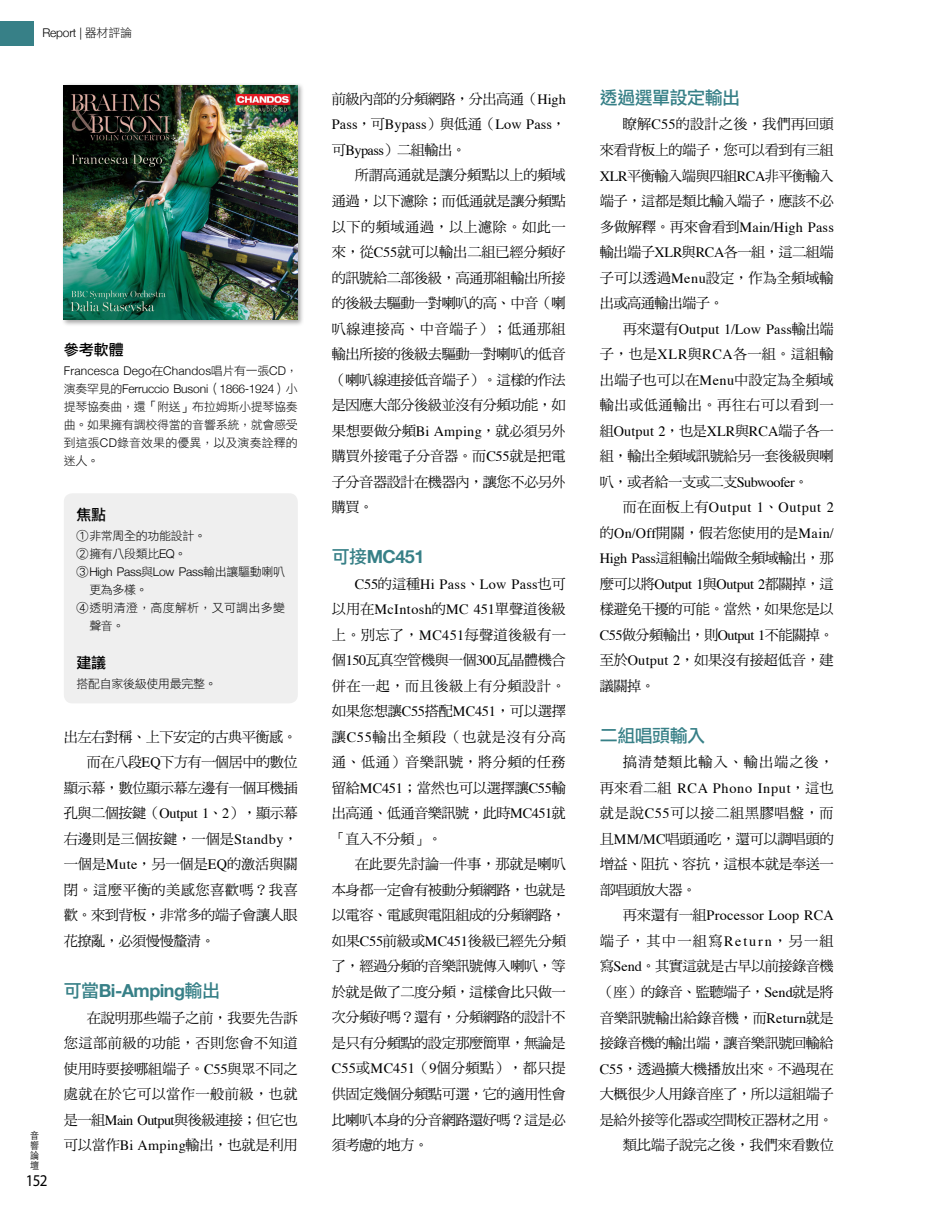
<style>
.page{position:relative;width:936px;height:1212px;background:#fff}
.page>*{position:absolute;margin:0;border:0;box-sizing:border-box;transform-origin:0 0}
.t1{font:700 18px "Helvetica Neue";letter-spacing:-.03em;color:#378087}
.t2{font:18px "DF Li Hei Std W5";letter-spacing:-.03em;color:#378087}
.t3{font:16.5px "Myriad Pro";color:#000;scale:.91 1}
.t4{font:15px "DF Li Hei Std W5";color:#000}
.t5{font:14.25px/25.5px "DF Ming Std W5";letter-spacing:-.035em;color:#000;text-align:justify}
.t6{font:14.25px/25.5px "Times";letter-spacing:.015em;color:#000;text-align:right}
.t7{font:14.25px "DF Ming Std W5";letter-spacing:-.015em;color:#000}
.t8{font:14.25px "DF Ming Std W5";letter-spacing:.025em;color:#000}
.t9{font:14.25px "Times";letter-spacing:-.03em;color:#000}
.t10{font:14.25px "Times";letter-spacing:.045em;color:#000}
.t11{font:14.25px "Times";letter-spacing:.05em;color:#000}
.t12{font:14.25px "DF Ming Std W5";letter-spacing:-.005em;color:#000}
.t13{font:14.25px "DF Ming Std W5";letter-spacing:-.01em;color:#000}
.t14{font:14.25px "DF Ming Std W5";letter-spacing:.06em;color:#000}
.t15{font:12px/18px "DF Li Hei Std W3";letter-spacing:-.025em;color:#000;text-align:justify}
.t16{font:300 12px/18px "Helvetica Neue";letter-spacing:-.01em;color:#000}
.t17{font:12px "DF Li Hei Std W3";letter-spacing:.02em;color:#000}
.t18{font:300 9.9px/10.2px "ST Heiti TC";color:#000;text-align:justify;scale:.91 1}
.s1{font-family:"DF Li Hei Std W3";font-weight:400}
.s2{font-family:"Helvetica Neue";font-weight:300}
.s3{font-family:"Times"}
.s4{font-family:"DF Li Hei Std W5";font-weight:400}
.s5{font-family:"DF Ming Std W5"}
</style>
<div class="page">
<div style="left:61px;top:82px;width:243px;height:245px;background:#000;opacity:.35"></div>
<img style="left:64px;top:85px;width:234px;height:235px">
<div style="left:64px;top:493px;width:234px;height:210px;background:#efefef;border-radius:9px"></div>
<div style="left:0;top:21px;width:33px;height:24px;background:#378087"></div>
<p class="t16" style="left:43px;top:23px;width:91px">Report | <span class="s1">器材評論</span></p>
<p class="t4" style="left:64px;top:342px;width:61px">參考軟體</p>
<p class="t16" style="left:64px;top:361px;width:235px">Francesca Dego<span class="s1">在</span>Chandos<span class="s1">唱片有一張</span>CD<span class="s1">，演奏罕見的</span>Ferruccio Busoni<span class="s1">（</span>1866-1924<span class="s1">）小</span></p>
<p class="t15" style="left:64px;top:397px;width:235px">提琴協奏曲，還「附送」布拉姆斯小提琴協奏曲。如果擁有調校得當的音響系統，就會感受到這張<span class="s2">CD</span>錄音效果的優異，以及演奏詮釋的迷人。</p>
<p class="t18" style="left:30px;top:1129px;width:11px">音響論壇</p>
<p class="t3" style="left:26px;top:1170px;width:25px">152</p>
<p class="t4" style="left:77px;top:506px;width:31px">焦點</p>
<p class="t15" style="left:77px;top:526px;width:131px">①非常周全的功能設計。<br>②擁有八段類比<span class="s2">EQ</span>。</p>
<p class="t16" style="left:77px;top:561px;width:210px"><span class="s1">③</span> High Pass<span class="s1">與</span>Low Pass<span class="s1">輸出讓驅動喇叭</span></p>
<p class="t15" style="left:89px;top:580px;width:60px">更為多樣。</p>
<p class="t17" style="left:77px;top:601px;width:210px">④透明清澄，高度解析，又可調出多變</p>
<p class="t15" style="left:89px;top:616px;width:37px">聲音。</p>
<p class="t4" style="left:77px;top:655px;width:31px">建議</p>
<p class="t15" style="left:77px;top:674px;width:142px">搭配自家後級使用最完整。</p>
<p class="t5" style="left:64px;top:724px;width:235px">出左右對稱、上下安定的古典平衡感。</p>
<p class="t5" style="left:87px;top:749px;width:212px">而在八段<span class="s3">EQ</span>下方有一個居中的數位</p>
<p class="t5" style="left:64px;top:775px;width:235px">顯示幕，數位顯示幕左邊有一個耳機插</p>
<p class="t5" style="left:64px;top:800px;width:235px">孔與二個按鍵（<span class="s3">Output 1</span>、<span class="s3">2</span>），顯示幕</p>
<p class="t12" style="left:64px;top:831px;width:235px">右邊則是三個按鍵，一個是<span class="s3">Standby</span>，</p>
<p class="t13" style="left:64px;top:856px;width:235px">一個是<span class="s3">Mute</span>，另一個是<span class="s3">EQ</span>的激活與關</p>
<p class="t8" style="left:64px;top:882px;width:235px">閉。這麼平衡的美感您喜歡嗎？我喜</p>
<p class="t5" style="left:64px;top:902px;width:235px">歡。來到背板，非常多的端子會讓人眼</p>
<p class="t5" style="left:64px;top:928px;width:153px">花撩亂，必須慢慢釐清。</p>
<p class="t1" style="left:64px;top:976px;width:158px"><span class="s4">可當</span>Bi-Amping<span class="s4">輸出</span></p>
<p class="t5" style="left:64px;top:1004px;width:235px;text-indent:23px">在說明那些端子之前，我要先告訴您這部前級的功能，否則您會不知道使用時要接哪組端子。<span class="s3">C55</span>與眾不同之處就在於它可以當作一般前級，也就是一組<span class="s3">Main Output</span>與後級連接；但它也可以當作<span class="s3">Bi Amping</span>輸出，也就是利用</p>
<p class="t5" style="left:332px;top:86px;width:235px">前級內部的分頻網路，分出高通（<span class="s3">High</span></p>
<p class="t6" style="left:332px;top:111px;width:235px">Pass<span class="s5">，可</span>Bypass<span class="s5">）與低通（</span>Low Pass<span class="s5">，</span></p>
<p class="t5" style="left:332px;top:137px;width:136px">可<span class="s3">Bypass</span>）二組輸出。</p>
<p class="t7" style="left:355px;top:168px;width:212px">所謂高通就是讓分頻點以上的頻域</p>
<p class="t5" style="left:332px;top:188px;width:235px">通過，以下濾除；而低通就是讓分頻點</p>
<p class="t8" style="left:332px;top:219px;width:235px">以下的頻域通過，以上濾除。如此一</p>
<p class="t7" style="left:332px;top:244px;width:235px">來，從<span class="s3">C55</span>就可以輸出二組已經分頻好</p>
<p class="t5" style="left:332px;top:264px;width:235px">的訊號給二部後級，高通那組輸出所接</p>
<p class="t5" style="left:332px;top:290px;width:235px">的後級去驅動一對喇叭的高、中音（喇</p>
<p class="t8" style="left:332px;top:321px;width:235px">叭線連接高、中音端子）；低通那組</p>
<p class="t5" style="left:332px;top:341px;width:235px">輸出所接的後級去驅動一對喇叭的低音</p>
<p class="t5" style="left:332px;top:366px;width:235px">（喇叭線連接低音端子）。這樣的作法</p>
<p class="t5" style="left:332px;top:392px;width:235px">是因應大部分後級並沒有分頻功能，如</p>
<p class="t5" style="left:332px;top:417px;width:235px">果想要做分頻<span class="s3">Bi Amping</span>，就必須另外</p>
<p class="t7" style="left:332px;top:448px;width:235px">購買外接電子分音器。而<span class="s3">C55</span>就是把電</p>
<p class="t5" style="left:332px;top:468px;width:235px">子分音器設計在機器內，讓您不必另外</p>
<p class="t5" style="left:332px;top:494px;width:43px">購買。</p>
<p class="t1" style="left:332px;top:543px;width:94px"><span class="s4">可接</span>MC451</p>
<p class="t6" style="left:332px;top:570px;width:235px">C55<span class="s5">的這種</span>Hi Pass<span class="s5">、</span>Low Pass<span class="s5">也可<br>以用在</span>McIntosh<span class="s5">的</span>MC 451<span class="s5">單聲道後級</span></p>
<p class="t5" style="left:332px;top:622px;width:235px">上。別忘了，<span class="s3">MC451</span>每聲道後級有一個<span class="s3">150</span>瓦真空管機與一個<span class="s3">300</span>瓦晶體機合併在一起，而且後級上有分頻設計。如果您想讓<span class="s3">C55</span>搭配<span class="s3">MC451</span>，可以選擇讓<span class="s3">C55</span>輸出全頻段（也就是沒有分高通、低通）音樂訊號，將分頻的任務留給<span class="s3">MC451</span>；當然也可以選擇讓<span class="s3">C55</span>輸出高通、低通音樂訊號，此時<span class="s3">MC451</span>就「直入不分頻」。</p>
<p class="t5" style="left:332px;top:851px;width:235px;text-indent:23px">在此要先討論一件事，那就是喇叭本身都一定會有被動分頻網路，也就是以電容、電感與電阻組成的分頻網路，如果<span class="s3">C55</span>前級或<span class="s3">MC451</span>後級已經先分頻了，經過分頻的音樂訊號傳入喇叭，等於就是做了二度分頻，這樣會比只做一次分頻好嗎？還有，分頻網路的設計不是只有分頻點的設定那麼簡單，無論是<span class="s3">C55</span>或<span class="s3">MC451</span>（<span class="s3">9</span>個分頻點），都只提供固定幾個分頻點可選，它的適用性會比喇叭本身的分音網路還好嗎？這是必須考慮的地方。</p>
<p class="t2" style="left:600px;top:88px;width:142px">透過選單設定輸出</p>
<p class="t5" style="left:600px;top:111px;width:235px;text-indent:23px">瞭解<span class="s3">C55</span>的設計之後，我們再回頭來看背板上的端子，您可以看到有三組<span class="s3">XLR</span>平衡輸入端與四組<span class="s3">RCA</span>非平衡輸入端子，這都是類比輸入端子，應該不必</p>
<p class="t6" style="left:600px;top:213px;width:235px"><span class="s5">多做解釋。再來會看到</span>Main/High Pass</p>
<p class="t5" style="left:600px;top:239px;width:235px">輸出端子<span class="s3">XLR</span>與<span class="s3">RCA</span>各一組，這二組端子可以透過<span class="s3">Menu</span>設定，作為全頻域輸出或高通輸出端子。</p>
<p class="t6" style="left:622px;top:315px;width:212px"><span class="s5">再來還有</span>Output 1/Low Pass<span class="s5">輸出端</span></p>
<p class="t5" style="left:600px;top:341px;width:235px">子，也是<span class="s3">XLR</span>與<span class="s3">RCA</span>各一組。這組輸出端子也可以在<span class="s3">Menu</span>中設定為全頻域輸出或低通輸出。再往右可以看到一</p>
<p class="t6" style="left:600px;top:417px;width:235px"><span class="s5">組</span>Output 2<span class="s5">，也是</span>XLR<span class="s5">與</span>RCA<span class="s5">端子各一</span></p>
<p class="t5" style="left:600px;top:443px;width:235px">組，輸出全頻域訊號給另一套後級與喇叭，或者給一支或二支<span class="s3">Subwoofer</span>。</p>
<p class="t10" style="left:622px;top:494px;width:212px"><span class="s5">而在面板上有</span>Output 1<span class="s5">、</span>Output 2</p>
<p class="t5" style="left:600px;top:519px;width:235px">的<span class="s3">On/Off</span>開關，假若您使用的是<span class="s3">Main/<br>High Pass</span>這組輸出端做全頻域輸出，那</p>
<p class="t9" style="left:600px;top:570px;width:235px"><span class="s5">麼可以將</span>Output 1<span class="s5">與</span>Output 2<span class="s5">都關掉，這</span></p>
<p class="t5" style="left:600px;top:596px;width:235px">樣避免干擾的可能。當然，如果您是以<span class="s3">C55</span>做分頻輸出，則<span class="s3">Output 1</span>不能關掉。至於<span class="s3">Output 2</span>，如果沒有接超低音，建議關掉。</p>
<p class="t2" style="left:600px;top:726px;width:107px">二組唱頭輸入</p>
<p class="t14" style="left:622px;top:754px;width:212px">搞清楚類比輸入、輸出端之後，</p>
<p class="t11" style="left:600px;top:775px;width:235px"><span class="s5">再來看二組</span> RCA Phono Input<span class="s5">，這也</span></p>
<p class="t5" style="left:600px;top:800px;width:235px">就是說<span class="s3">C55</span>可以接二組黑膠唱盤，而且<span class="s3">MM/MC</span>唱頭通吃，還可以調唱頭的增益、阻抗、容抗，這根本就是奉送一部唱頭放大器。</p>
<p class="t6" style="left:623px;top:902px;width:212px"><span class="s5">再來還有一組</span>Processor Loop RCA</p>
<p class="t5" style="left:600px;top:928px;width:235px;text-align:right">端子，其中一組寫<span class="s3">Return</span>，另一組寫<span class="s3">Send</span>。其實這就是古早以前接錄音機（座）的錄音、監聽端子，<span class="s3">Send</span>就是將音樂訊號輸出給錄音機，而<span class="s3">Return</span>就是接錄音機的輸出端，讓音樂訊號回輸給<br><span class="s3">C55</span>，透過擴大機播放出來。不過現在大概很少人用錄音座了，所以這組端子是給外接等化器或空間校正器材之用。類比端子說完之後，我們來看數位</p>
</div>
